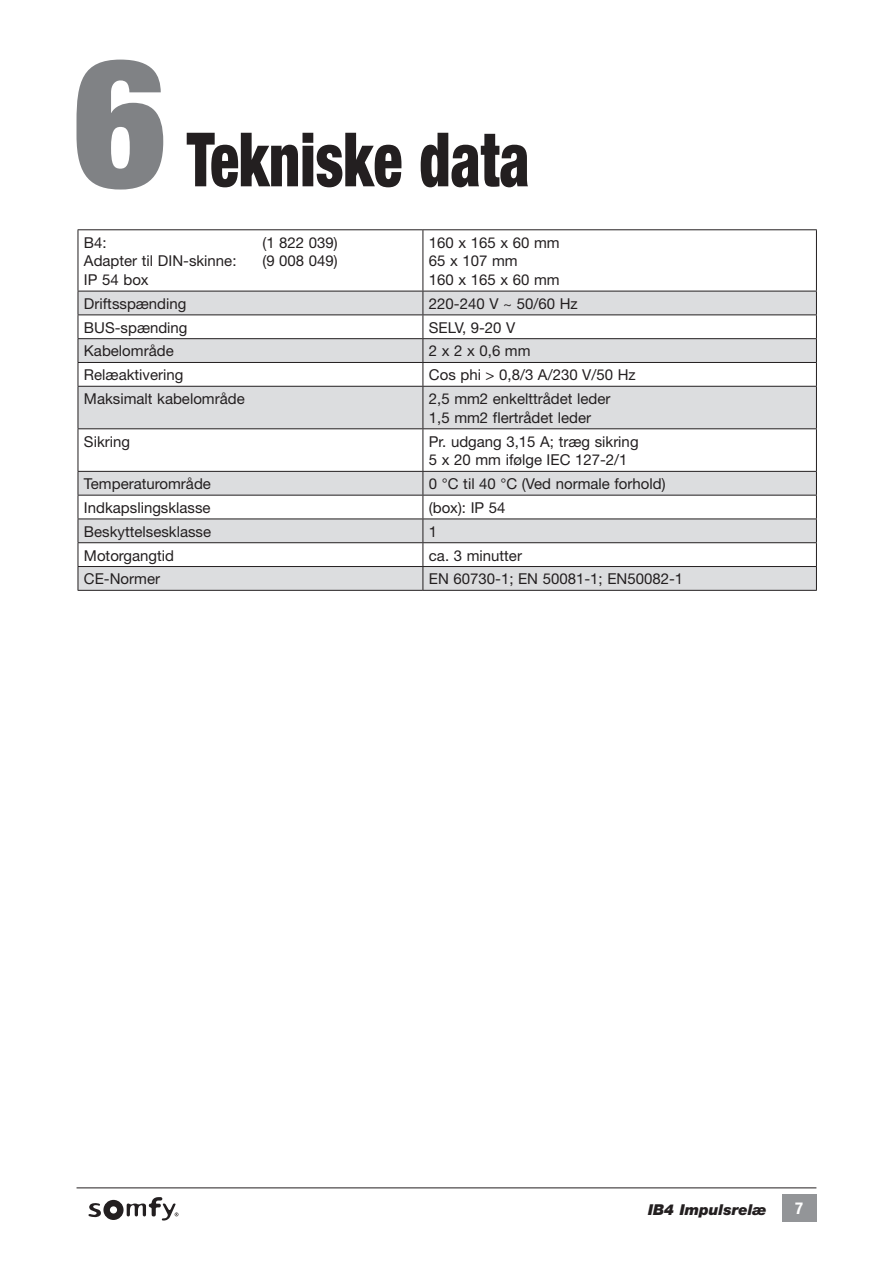
<style>
.page{position:relative;width:893px;height:1263px;background:#fff}
.page>*{position:absolute;margin:0;border:0;box-sizing:border-box;transform-origin:0 0}
.t1{font:900 condensed 180px "Helvetica Neue";color:#808285}
.t2{font:900 condensed 75px "Helvetica Neue";color:#231f20;scale:.8 1}
.t3{font:700 condensed 16.5px "Helvetica Neue";color:#fff}
.t4{font:15px/18.8px "Helvetica Neue";color:#231f20}
.t5{font:italic 900 15px "Helvetica Neue";color:#231f20}
</style>
<div class="page">
<div style="left:782px;top:1194px;width:34px;height:27px;background:#939598"></div>
<hr style="left:77px;top:1187px;width:739px;height:1px;background:#231f20">
<svg style="left:88px;top:1197px;width:90px;height:23px"></svg>
<svg style="left:79px;top:292px;width:737px;height:298px;fill:#dcdddf"></svg>
<hr style="left:78px;top:229px;width:345px;height:1px;background:#231f20">
<hr style="left:78px;top:230px;width:1px;height:61px;background:#231f20">
<hr style="left:423px;top:229px;width:394px;height:1px;background:#231f20">
<hr style="left:423px;top:230px;width:1px;height:61px;background:#231f20">
<hr style="left:816px;top:230px;width:1px;height:61px;background:#231f20">
<hr style="left:78px;top:291px;width:345px;height:1px;background:#231f20">
<hr style="left:423px;top:291px;width:394px;height:1px;background:#231f20">
<hr style="left:78px;top:314px;width:345px;height:1px;background:#231f20">
<hr style="left:423px;top:314px;width:394px;height:1px;background:#231f20">
<hr style="left:78px;top:338px;width:345px;height:1px;background:#231f20">
<hr style="left:423px;top:338px;width:394px;height:1px;background:#231f20">
<hr style="left:78px;top:362px;width:345px;height:1px;background:#231f20">
<svg style="left:78px;top:291px;width:1px;height:95px"></svg>
<hr style="left:423px;top:362px;width:394px;height:1px;background:#231f20">
<svg style="left:423px;top:291px;width:1px;height:95px"></svg>
<svg style="left:816px;top:291px;width:1px;height:95px"></svg>
<hr style="left:78px;top:386px;width:345px;height:1px;background:#231f20">
<hr style="left:78px;top:387px;width:1px;height:41px;background:#231f20">
<hr style="left:423px;top:386px;width:394px;height:1px;background:#231f20">
<hr style="left:423px;top:387px;width:1px;height:41px;background:#231f20">
<hr style="left:816px;top:387px;width:1px;height:41px;background:#231f20">
<hr style="left:78px;top:428px;width:345px;height:1px;background:#231f20">
<hr style="left:78px;top:429px;width:1px;height:42px;background:#231f20">
<hr style="left:423px;top:428px;width:394px;height:1px;background:#231f20">
<hr style="left:423px;top:429px;width:1px;height:42px;background:#231f20">
<hr style="left:816px;top:429px;width:1px;height:42px;background:#231f20">
<hr style="left:78px;top:471px;width:345px;height:1px;background:#231f20">
<hr style="left:423px;top:471px;width:394px;height:1px;background:#231f20">
<hr style="left:78px;top:495px;width:345px;height:1px;background:#231f20">
<hr style="left:423px;top:495px;width:394px;height:1px;background:#231f20">
<hr style="left:78px;top:519px;width:345px;height:1px;background:#231f20">
<hr style="left:423px;top:519px;width:394px;height:1px;background:#231f20">
<hr style="left:78px;top:542px;width:345px;height:1px;background:#231f20">
<hr style="left:423px;top:542px;width:394px;height:1px;background:#231f20">
<hr style="left:78px;top:566px;width:345px;height:1px;background:#231f20">
<svg style="left:78px;top:472px;width:1px;height:118px"></svg>
<hr style="left:423px;top:566px;width:394px;height:1px;background:#231f20">
<svg style="left:423px;top:472px;width:1px;height:118px"></svg>
<svg style="left:816px;top:472px;width:1px;height:118px"></svg>
<hr style="left:78px;top:590px;width:345px;height:1px;background:#231f20">
<hr style="left:423px;top:590px;width:394px;height:1px;background:#231f20">
<h1 class="t1" style="left:73px;top:56px;width:95px">6</h1>
<h2 class="t2" style="left:187px;top:132px;width:430px">Tekniske data</h2>
<p class="t4" style="left:84px;top:234px;width:24px">B4:</p>
<p class="t4" style="left:262px;top:234px;width:77px">(1 822 039)</p>
<p class="t4" style="left:84px;top:253px;width:154px">Adapter til DIN-skinne:</p>
<p class="t4" style="left:262px;top:253px;width:77px">(9 008 049)</p>
<p class="t4" style="left:84px;top:271px;width:66px">IP 54 box</p>
<p class="t4" style="left:429px;top:234px;width:132px">160 x 165 x 60 mm<br>65 x 107 mm<br>160 x 165 x 60 mm</p>
<p class="t4" style="left:84px;top:295px;width:104px">Driftsspænding</p>
<p class="t4" style="left:429px;top:295px;width:150px">220-240 V ~ 50/60 Hz</p>
<p class="t4" style="left:84px;top:319px;width:105px">BUS-spænding</p>
<p class="t4" style="left:429px;top:319px;width:88px">SELV, 9-20 V</p>
<p class="t4" style="left:84px;top:343px;width:91px">Kabelområde</p>
<p class="t4" style="left:429px;top:343px;width:103px">2 x 2 x 0,6 mm</p>
<p class="t4" style="left:84px;top:367px;width:101px">Relæaktivering</p>
<p class="t4" style="left:429px;top:367px;width:208px">Cos phi &gt; 0,8/3 A/230 V/50 Hz</p>
<p class="t4" style="left:84px;top:390px;width:162px">Maksimalt kabelområde</p>
<p class="t4" style="left:429px;top:390px;width:183px">2,5 mm2 enkelttrådet leder<br>1,5 mm2 flertrådet leder</p>
<p class="t4" style="left:84px;top:433px;width:48px">Sikring</p>
<p class="t4" style="left:429px;top:433px;width:211px">Pr. udgang 3,15 A; træg sikring<br>5 x 20 mm ifølge IEC 127-2/1</p>
<p class="t4" style="left:84px;top:475px;width:128px">Temperaturområde</p>
<p class="t4" style="left:429px;top:475px;width:238px">0 °C til 40 °C (Ved normale forhold)</p>
<p class="t4" style="left:84px;top:499px;width:128px">Indkapslingsklasse</p>
<p class="t4" style="left:429px;top:499px;width:78px">(box): IP 54</p>
<p class="t4" style="left:84px;top:523px;width:129px">Beskyttelsesklasse</p>
<p class="t4" style="left:429px;top:523px;width:10px">1</p>
<p class="t4" style="left:84px;top:547px;width:92px">Motorgangtid</p>
<p class="t4" style="left:429px;top:547px;width:95px">ca. 3 minutter</p>
<p class="t4" style="left:84px;top:571px;width:78px">CE-Normer</p>
<p class="t4" style="left:429px;top:571px;width:256px">EN 60730-1; EN 50081-1; EN50082-1</p>
<p class="t5" style="left:648px;top:1204px;width:120px">IB4 Impulsrelæ</p>
<p class="t3" style="left:795px;top:1199px;width:9px">7</p>
</div>
